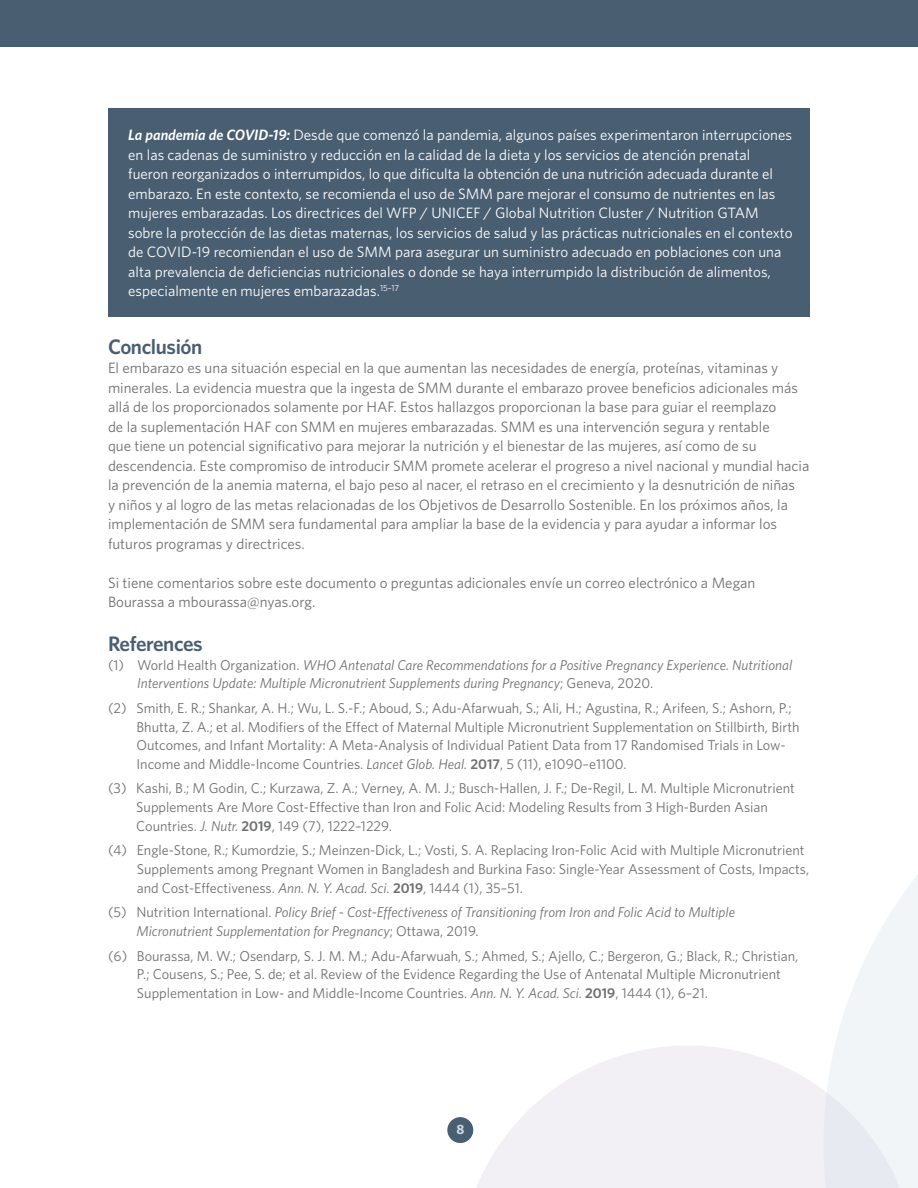
<style>
.page{position:relative;width:918px;height:1188px;background:#fff}
.page>*{position:absolute;margin:0;border:0;box-sizing:border-box;transform-origin:0 0}
.t1{font:600 21px "Whitney";letter-spacing:-.02em;color:#495e71}
.t2{font:15px/19.5px "Whitney";color:#6d6f71}
.t3{font:15px/19.5px "Whitney";color:#fff}
.t4{font:14.25px/18.6px "Whitney";color:#6d6f71}
.t5{font:italic 14.25px/18.5px "Whitney";color:#6d6f71}
.t6{font:700 13.5px "Whitney";color:#c9d9e5}
.s1{font-weight:600;font-style:italic}
.s2{font-style:normal}
.s3{font-style:italic}
.s4{font-weight:600}
</style>
<div class="page">
<div style="left:447px;top:1117px;width:26px;height:26px;background:#495e71;border-radius:50%"></div>
<svg style="left:459px;top:1046px;width:365px;height:142px;fill:#f2f0f4"></svg>
<svg style="left:824px;top:875px;width:94px;height:313px;fill:#f1f5f8"></svg>
<div style="left:108px;top:108px;width:702px;height:208px;background:#495e71"></div>
<div style="left:0;top:0;width:918px;height:46px;background:#495e71"></div>
<p class="t3" style="left:128px;top:125px;width:666px"><span class="s1">La pandemia de COVID-19:</span> Desde que comenzó la pandemia, algunos países experimentaron interrupciones en las cadenas de suministro y reducción en la calidad de la dieta y los servicios de atención prenatal fueron reorganizados o interrumpidos, lo que dificulta la obtención de una nutrición adecuada durante el embarazo. En este contexto, se recomienda el uso de SMM pare mejorar el consumo de nutrientes en las mujeres embarazadas. Los directrices del WFP / UNICEF / Global Nutrition Cluster / Nutrition GTAM sobre la protección de las dietas maternas, los servicios de salud y las prácticas nutricionales en el contexto de COVID-19 recomiendan el uso de SMM para asegurar un suministro adecuado en poblaciones con una alta prevalencia de deficiencias nutricionales o donde se haya interrumpido la distribución de alimentos, especialmente en mujeres embarazadas.<sup>15–17</sup></p>
<p class="t1" style="left:108px;top:333px;width:96px">Conclusión</p>
<p class="t2" style="left:108px;top:358px;width:703px">El embarazo es una situación especial en la que aumentan las necesidades de energía, proteínas, vitaminas y minerales. La evidencia muestra que la ingesta de SMM durante el embarazo provee beneficios adicionales más allá de los proporcionados solamente por HAF. Estos hallazgos proporcionan la base para guiar el reemplazo<br>de la suplementación HAF con SMM en mujeres embarazadas. SMM es una intervención segura y rentable<br>que tiene un potencial significativo para mejorar la nutrición y el bienestar de las mujeres, así como de su descendencia. Este compromiso de introducir SMM promete acelerar el progreso a nivel nacional y mundial hacia la prevención de la anemia materna, el bajo peso al nacer, el retraso en el crecimiento y la desnutrición de niñas<br>y niños y al logro de las metas relacionadas de los Objetivos de Desarrollo Sostenible. En los próximos años, la implementación de SMM sera fundamental para ampliar la base de la evidencia y para ayudar a informar los futuros programas y directrices.</p>
<p class="t2" style="left:108px;top:573px;width:649px">Si tiene comentarios sobre este documento o preguntas adicionales envíe un correo electrónico a Megan<br>Bourassa a mbourassa@nyas.org.</p>
<p class="t1" style="left:108px;top:630px;width:96px">References</p>
<p class="t5" style="left:137px;top:655px;width:657px;text-indent:-29px"><span class="s2">(1) World Health Organization.</span> WHO Antenatal Care Recommendations for a Positive Pregnancy Experience. Nutritional<br>Interventions Update: Multiple Micronutrient Supplements during Pregnancy<span class="s2">; Geneva, 2020.</span></p>
<p class="t4" style="left:136px;top:698px;width:665px;text-indent:-28px">(2) Smith, E. R.; Shankar, A. H.; Wu, L. S.-F.; Aboud, S.; Adu-Afarwuah, S.; Ali, H.; Agustina, R.; Arifeen, S.; Ashorn, P.; Bhutta, Z. A.; et al. Modifiers of the Effect of Maternal Multiple Micronutrient Supplementation on Stillbirth, Birth Outcomes, and Infant Mortality: A Meta-Analysis of Individual Patient Data from 17 Randomised Trials in Low-Income and Middle-Income Countries. <span class="s3">Lancet Glob. Heal.</span> <span class="s4">2017</span>, 5 (11), e1090–e1100.</p>
<p class="t4" style="left:136px;top:779px;width:660px;text-indent:-28px">(3) Kashi, B.; M Godin, C.; Kurzawa, Z. A.; Verney, A. M. J.; Busch-Hallen, J. F.; De-Regil, L. M. Multiple Micronutrient<br>Supplements Are More Cost-Effective than Iron and Folic Acid: Modeling Results from 3 High-Burden Asian<br>Countries. <span class="s3">J. Nutr.</span> <span class="s4">2019</span>, 149 (7), 1222–1229.</p>
<p class="t4" style="left:137px;top:841px;width:674px;text-indent:-29px">(4) Engle-Stone, R.; Kumordzie, S.; Meinzen-Dick, L.; Vosti, S. A. Replacing Iron-Folic Acid with Multiple Micronutrient<br>Supplements among Pregnant Women in Bangladesh and Burkina Faso: Single-Year Assessment of Costs, Impacts, and Cost-Effectiveness. <span class="s3">Ann. N. Y. Acad. Sci.</span> <span class="s4">2019</span>, 1444 (1), 35–51.</p>
<p class="t5" style="left:136px;top:903px;width:600px;text-indent:-28px"><span class="s2">(5) Nutrition International.</span> Policy Brief - Cost-Effectiveness of Transitioning from Iron and Folic Acid to Multiple<br>Micronutrient Supplementation for Pregnancy<span class="s2">; Ottawa, 2019.</span></p>
<p class="t4" style="left:137px;top:946px;width:663px;text-indent:-29px">(6) Bourassa, M. W.; Osendarp, S. J. M. M.; Adu-Afarwuah, S.; Ahmed, S.; Ajello, C.; Bergeron, G.; Black, R.; Christian,<br>P.; Cousens, S.; Pee, S. de; et al. Review of the Evidence Regarding the Use of Antenatal Multiple Micronutrient<br>Supplementation in Low- and Middle-Income Countries. <span class="s3">Ann. N. Y. Acad. Sci.</span> <span class="s4">2019</span>, 1444 (1), 6–21.</p>
<p class="t6" style="left:456px;top:1120px;width:9px">8</p>
</div>
